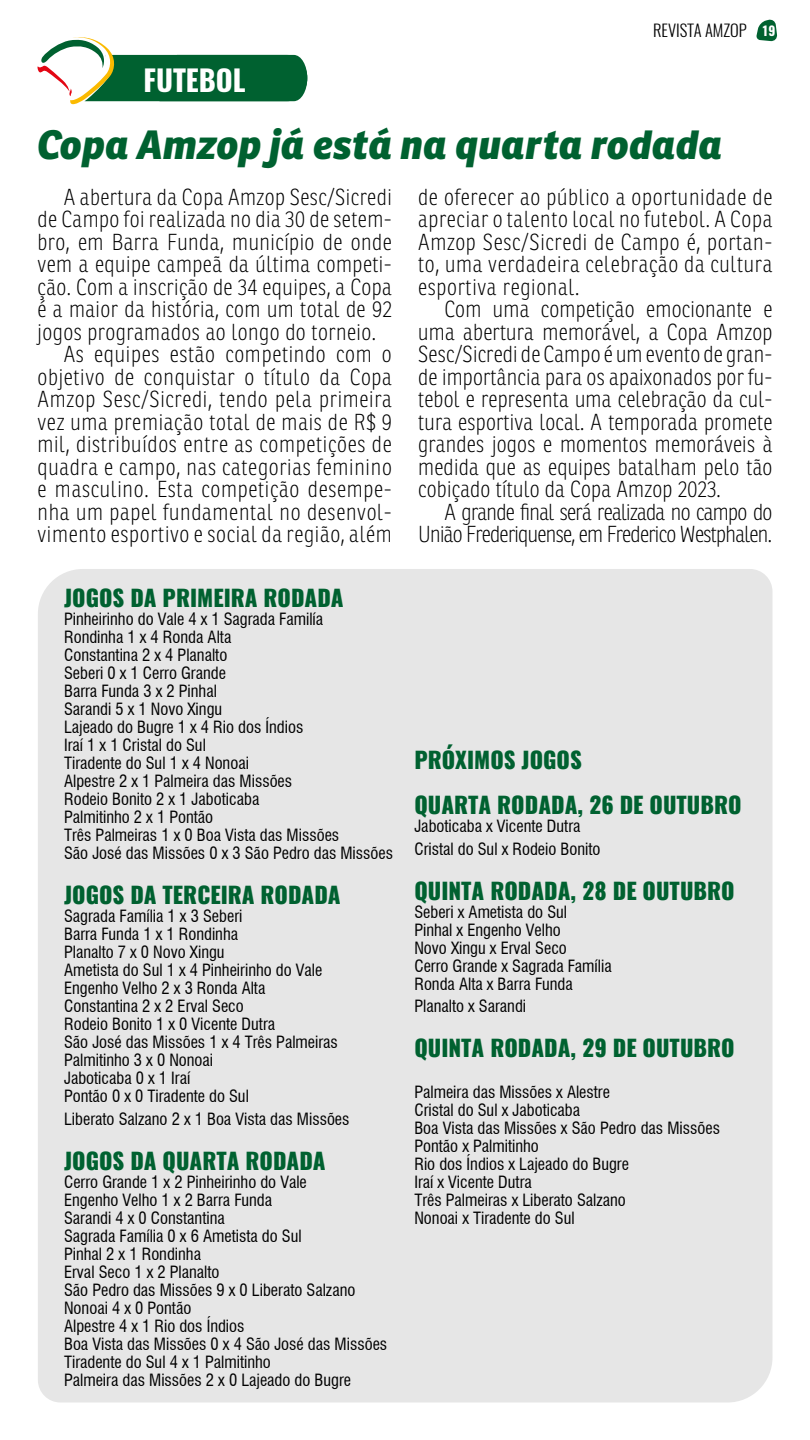
<style>
.page{position:relative;width:810px;height:1440px;background:#fff}
.page>*{position:absolute;margin:0;border:0;box-sizing:border-box;transform-origin:0 0}
.t1{font:italic 800 39.75px "Ronnia";color:#006130}
.t2{font:700 28.95px "Oswald";color:#fff}
.t3{font:100 22.5px/22.5px "Ronnia Cond";letter-spacing:.03em;color:#000;text-align:justify}
.t4{font:800 22.5px/45px "Oswald";color:#006130}
.t5{font:100 22.5px/22.5px "Ronnia Cond";letter-spacing:-.03em;color:#000;text-align:right}
.t6{font:condensed 16.5px/18px "Swiss 721 BT";color:#000}
.t7{font:300 16.5px "Oswald";color:#000}
.s1{font-weight:700;font-size:12.9px;color:#fff}
</style>
<div class="page">
<svg style="left:756px;top:19px;width:22px;height:22px"></svg>
<svg style="left:37px;top:37px;width:270px;height:68px"></svg>
<div style="left:38px;top:569px;width:734px;height:834px;background:#e6e6e6"></div>
<h2 class="t2" style="left:143px;top:60px;width:104px">FUTEBOL</h2>
<p class="t7" style="left:653px;top:19px;width:124px">REVISTA AMZOP <span class="s1">19</span></p>
<h1 class="t1" style="left:38px;top:119px;width:687px">Copa Amzop já está na quarta rodada</h1>
<h3 class="t3" style="left:64px;top:186px;width:330px">A abertura da Copa Amzop Sesc/Sicredi</h3>
<h3 class="t3" style="left:37px;top:208px;width:356px">de Campo foi realizada no dia 30 de setem-</h3>
<h3 class="t3" style="left:37px;top:231px;width:356px">bro, em Barra Funda, município de onde</h3>
<h3 class="t3" style="left:37px;top:253px;width:356px">vem a equipe campeã da última competi-</h3>
<h3 class="t3" style="left:37px;top:276px;width:356px">ção. Com a inscrição de 34 equipes, a Copa</h3>
<h3 class="t3" style="left:37px;top:298px;width:356px">é a maior da história, com um total de 92</h3>
<h3 class="t3" style="left:37px;top:321px;width:340px">jogos programados ao longo do torneio.</h3>
<h3 class="t3" style="left:64px;top:343px;width:330px">As equipes estão competindo com o</h3>
<h3 class="t3" style="left:37px;top:366px;width:356px">objetivo de conquistar o título da Copa</h3>
<h3 class="t3" style="left:37px;top:388px;width:356px">Amzop Sesc/Sicredi, tendo pela primeira</h3>
<h3 class="t3" style="left:37px;top:411px;width:356px">vez uma premiação total de mais de R$ 9</h3>
<h3 class="t3" style="left:37px;top:433px;width:356px">mil, distribuídos entre as competições de</h3>
<h3 class="t3" style="left:37px;top:456px;width:356px">quadra e campo, nas categorias feminino</h3>
<h3 class="t3" style="left:37px;top:478px;width:356px">e masculino. Esta competição desempe-</h3>
<h3 class="t3" style="left:37px;top:501px;width:356px">nha um papel fundamental no desenvol-</h3>
<h3 class="t3" style="left:37px;top:523px;width:356px">vimento esportivo e social da região, além</h3>
<h3 class="t3" style="left:418px;top:186px;width:356px">de oferecer ao público a oportunidade de apreciar o talento local no futebol. A Copa Amzop Sesc/Sicredi de Campo é, portan&shy;to, uma verdadeira celebração da cultura esportiva regional.</h3>
<p class="t3" style="left:418px;top:298px;width:356px;text-indent:26px">Com uma competição emocionante e uma abertura memorável, a Copa Amzop Sesc/Sicredi de Campo é um evento de gran&shy;de importância para os apaixonados por fu&shy;tebol e representa uma celebração da cul&shy;tura esportiva local. A temporada promete grandes jogos e momentos memoráveis à medida que as equipes batalham pelo tão cobiçado título da Copa Amzop 2023.</p>
<h3 class="t5" style="left:418px;top:501px;width:356px">A grande final será realizada no campo do<br>União Frederiquense, em Frederico Westphalen.</h3>
<h3 class="t4" style="left:64px;top:577px;width:281px">JOGOS DA PRIMEIRA RODADA</h3>
<p class="t6" style="left:64px;top:610px;width:331px">Pinheirinho do Vale 4 x 1 Sagrada Familía<br>Rondinha 1 x 4 Ronda Alta<br>Constantina 2 x 4 Planalto<br>Seberi 0 x 1 Cerro Grande<br>Barra Funda 3 x 2 Pinhal<br>Sarandi 5 x 1 Novo Xingu<br>Lajeado do Bugre 1 x 4 Rio dos Índios<br>Iraí 1 x 1 Cristal do Sul<br>Tiradente do Sul 1 x 4 Nonoai<br>Alpestre 2 x 1 Palmeira das Missões<br>Rodeio Bonito 2 x 1 Jaboticaba<br>Palmitinho 2 x 1 Pontão<br>Três Palmeiras 1 x 0 Boa Vista das Missões<br>São José das Missões 0 x 3 São Pedro das Missões</p>
<h3 class="t4" style="left:64px;top:874px;width:278px">JOGOS DA TERCEIRA RODADA</h3>
<p class="t6" style="left:64px;top:907px;width:275px">Sagrada Família 1 x 3 Seberi<br>Barra Funda 1 x 1 Rondinha<br>Planalto 7 x 0 Novo Xingu<br>Ametista do Sul 1 x 4 Pinheirinho do Vale<br>Engenho Velho 2 x 3 Ronda Alta<br>Constantina 2 x 2 Erval Seco<br>Rodeio Bonito 1 x 0 Vicente Dutra<br>São José das Missões 1 x 4 Três Palmeiras<br>Palmitinho 3 x 0 Nonoai<br>Jaboticaba 0 x 1 Iraí<br>Pontão 0 x 0 Tiradente do Sul</p>
<p class="t6" style="left:64px;top:1110px;width:287px">Liberato Salzano 2 x 1 Boa Vista das Missões</p>
<h3 class="t4" style="left:64px;top:1139px;width:263px">JOGOS DA QUARTA RODADA</h3>
<p class="t6" style="left:64px;top:1173px;width:325px">Cerro Grande 1 x 2 Pinheirinho do Vale<br>Engenho Velho 1 x 2 Barra Funda<br>Sarandi 4 x 0 Constantina<br>Sagrada Família 0 x 6 Ametista do Sul<br>Pinhal 2 x 1 Rondinha<br>Erval Seco 1 x 2 Planalto<br>São Pedro das Missões 9 x 0 Liberato Salzano<br>Nonoai 4 x 0 Pontão<br>Alpestre 4 x 1 Rio dos Índios<br>Boa Vista das Missões 0 x 4 São José das Missões<br>Tiradente do Sul 4 x 1 Palmitinho<br>Palmeira das Missões 2 x 0 Lajeado do Bugre</p>
<h3 class="t4" style="left:414px;top:739px;width:329px">PRÓXIMOS JOGOS<br>QUARTA RODADA, 26 DE OUTUBRO</h3>
<p class="t6" style="left:414px;top:815px;width:188px;line-height:22.5px">Jaboticaba x Vicente Dutra<br>Cristal do Sul x Rodeio Bonito</p>
<h3 class="t4" style="left:414px;top:869px;width:322px">QUINTA RODADA, 28 DE OUTUBRO</h3>
<p class="t6" style="left:414px;top:903px;width:199px">Seberi x Ametista do Sul<br>Pinhal x Engenho Velho<br>Novo Xingu x Erval Seco<br>Cerro Grande x Sagrada Família<br>Ronda Alta x Barra Funda</p>
<p class="t6" style="left:414px;top:997px;width:113px">Planalto x Sarandi</p>
<h3 class="t4" style="left:414px;top:1027px;width:322px">QUINTA RODADA, 29 DE OUTUBRO</h3>
<p class="t6" style="left:414px;top:1083px;width:307px">Palmeira das Missões x Alestre<br>Cristal do Sul x Jaboticaba<br>Boa Vista das Missões x São Pedro das Missões<br>Pontão x Palmitinho<br>Rio dos Índios x Lajeado do Bugre<br>Iraí x Vicente Dutra<br>Três Palmeiras x Liberato Salzano<br>Nonoai x Tiradente do Sul</p>
</div>
